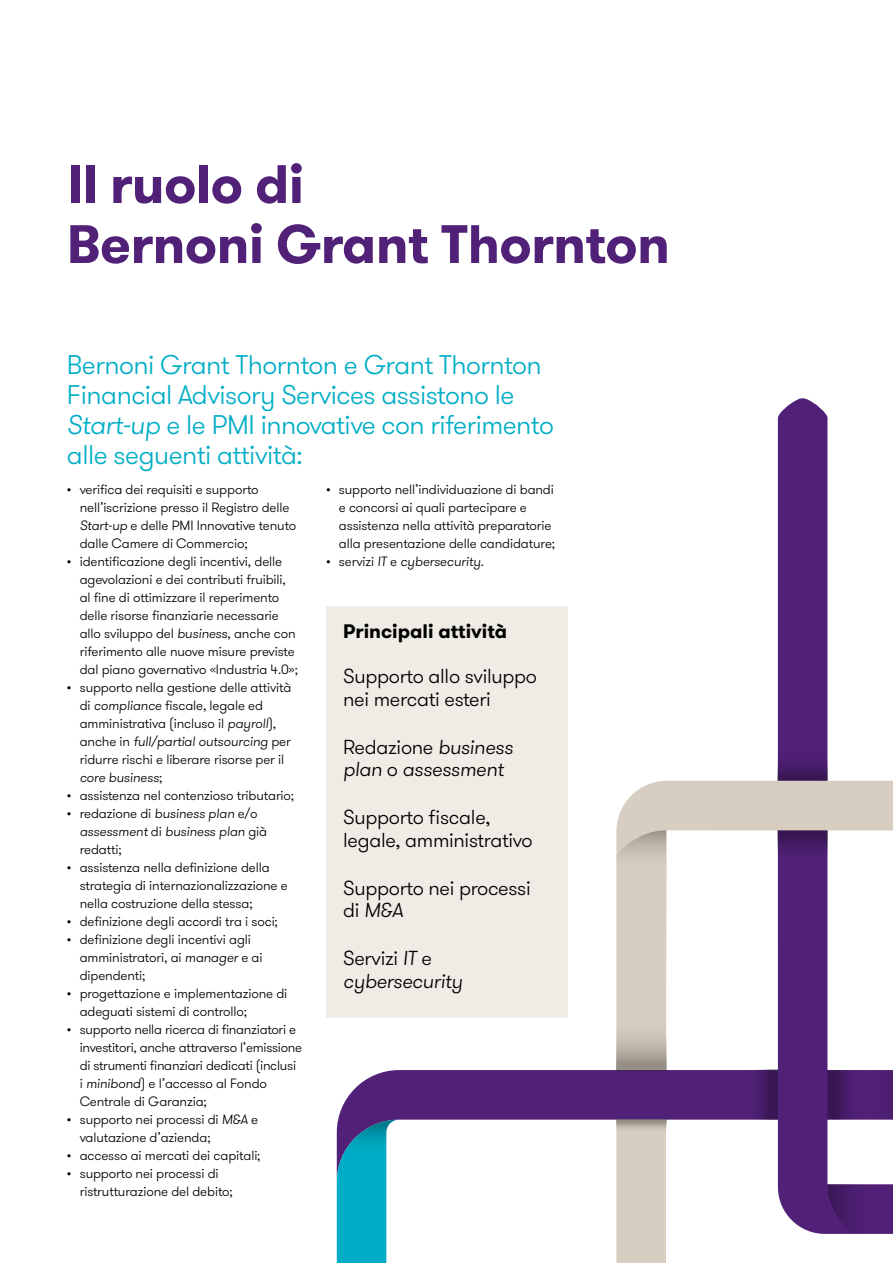
<style>
.page{position:relative;width:893px;height:1263px;background:#fff}
.page>*{position:absolute;margin:0;border:0;box-sizing:border-box;transform-origin:0 0}
.t1{font:700 54px/60px "GT Walsheim Pro";letter-spacing:-.01em;color:#512178}
.t2{font:300 27px/30px "GT Walsheim Pro";letter-spacing:-.02em;color:#00adc6}
.t3{font:300 20.25px/22.5px "GT Walsheim Pro";letter-spacing:-.015em;color:#000}
.t4{font:italic 300 20.25px/22.5px "GT Walsheim Pro";letter-spacing:-.015em;color:#000}
.t5{font:700 19.5px "GT Walsheim Pro";color:#000}
.t6{font:300 13.5px/18px "GT Walsheim Pro";letter-spacing:-.01em;color:#000}
.t7{font:italic 300 13.5px/18px "GT Walsheim Pro";letter-spacing:-.01em;color:#000}
.s1{font-style:italic}
.s2{font-style:normal}
</style>
<div class="page">
<svg style="left:337px;top:398px;width:491px;height:721px"></svg>
<svg style="left:337px;top:1119px;width:268px;height:144px"></svg>
<div style="left:778px;top:740px;width:49px;height:41px;background:linear-gradient(to bottom,#582482,#3b1858)"></div>
<svg style="left:337px;top:1119px;width:62px;height:57px"></svg>
<svg style="left:605px;top:780px;width:288px;height:483px"></svg>
<svg style="left:616px;top:1119px;width:50px;height:16px"></svg>
<svg style="left:616px;top:830px;width:50px;height:59px;background:#cec5b8"></svg>
<svg style="left:616px;top:1005px;width:50px;height:65px;background:#c2b9ad"></svg>
<div style="left:326px;top:607px;width:242px;height:411px;background:#efebe5"></div>
<h1 class="t1" style="left:67px;top:155px;width:604px">Il ruolo di<br>Bernoni Grant Thornton</h1>
<h2 class="t2" style="left:67px;top:350px;width:488px">Bernoni Grant Thornton e Grant Thornton Financial Advisory Services assistono le <span class="s1">Start-up</span> e le PMI innovative con riferimento alle seguenti attività:</h2>
<p class="t6" style="left:80px;top:480px;width:218px;text-indent:-13px">• verifica dei requisiti e supporto nell’iscrizione presso il Registro delle <span class="s1">Start-up</span> e delle PMI Innovative tenuto dalle Camere di Commercio;</p>
<p class="t6" style="left:80px;top:552px;width:220px;text-indent:-13px">• identificazione degli incentivi, delle agevolazioni e dei contributi fruibili, al fine di ottimizzare il reperimento delle risorse finanziarie necessarie allo sviluppo del <span class="s1">business</span>, anche con riferimento alle nuove misure previste dal piano governativo «Industria 4.0»;</p>
<p class="t6" style="left:80px;top:678px;width:213px;text-indent:-13px">• supporto nella gestione delle attività di <span class="s1">compliance</span> fiscale, legale ed amministrativa (incluso il <span class="s1">payroll</span>), anche in <span class="s1">full/partial outsourcing</span> per ridurre rischi e liberare risorse per il <span class="s1">core business</span>;</p>
<p class="t6" style="left:67px;top:786px;width:229px">• assistenza nel contenzioso tributario;</p>
<p class="t7" style="left:80px;top:804px;width:189px;text-indent:-13px"><span class="s2">• redazione di</span> business plan <span class="s2">e/o </span>assessment <span class="s2">di</span> business plan <span class="s2">già redatti;</span></p>
<p class="t6" style="left:80px;top:858px;width:209px;text-indent:-13px">• assistenza nella definizione della strategia di internazionalizzazione e nella costruzione della stessa;</p>
<p class="t6" style="left:67px;top:912px;width:212px">• definizione degli accordi tra i soci;</p>
<p class="t6" style="left:80px;top:930px;width:184px;text-indent:-13px">• definizione degli incentivi agli amministratori, ai <span class="s1">manager</span> e ai dipendenti;</p>
<p class="t6" style="left:80px;top:984px;width:209px;text-indent:-13px">• progettazione e implementazione di adeguati sistemi di controllo;</p>
<p class="t6" style="left:80px;top:1020px;width:224px;text-indent:-13px">• supporto nella ricerca di finanziatori e investitori, anche attraverso l’emissione di strumenti finanziari dedicati (inclusi i <span class="s1">minibond</span>) e l’accesso al Fondo Centrale di Garanzia;</p>
<p class="t6" style="left:80px;top:1110px;width:180px;text-indent:-13px">• supporto nei processi di <span class="s1">M&amp;A</span> e valutazione d’azienda;</p>
<p class="t6" style="left:67px;top:1146px;width:195px">• accesso ai mercati dei capitali;</p>
<p class="t6" style="left:80px;top:1164px;width:154px;text-indent:-13px">• supporto nei processi di ristrutturazione del debito;</p>
<p class="t6" style="left:339px;top:480px;width:218px;text-indent:-13px">• supporto nell’individuazione di bandi e concorsi ai quali partecipare e assistenza nella attività preparatorie alla presentazione delle candidature;</p>
<p class="t7" style="left:326px;top:552px;width:159px"><span class="s2">• servizi</span> IT <span class="s2">e</span> cybersecurity<span class="s2">.</span></p>
<h3 class="t5" style="left:343px;top:619px;width:166px">Principali attività</h3>
<h3 class="t3" style="left:343px;top:665px;width:195px">Supporto allo sviluppo nei mercati esteri</h3>
<h3 class="t4" style="left:343px;top:736px;width:171px"><span class="s2">Redazione</span> business plan <span class="s2">o</span> assessment</h3>
<h3 class="t3" style="left:343px;top:806px;width:191px">Supporto fiscale, legale, amministrativo</h3>
<h3 class="t3" style="left:343px;top:877px;width:189px">Supporto nei processi di <span class="s1">M&amp;A</span></h3>
<h3 class="t4" style="left:343px;top:947px;width:121px"><span class="s2">Servizi</span> IT <span class="s2">e </span>cybersecurity</h3>
</div>
